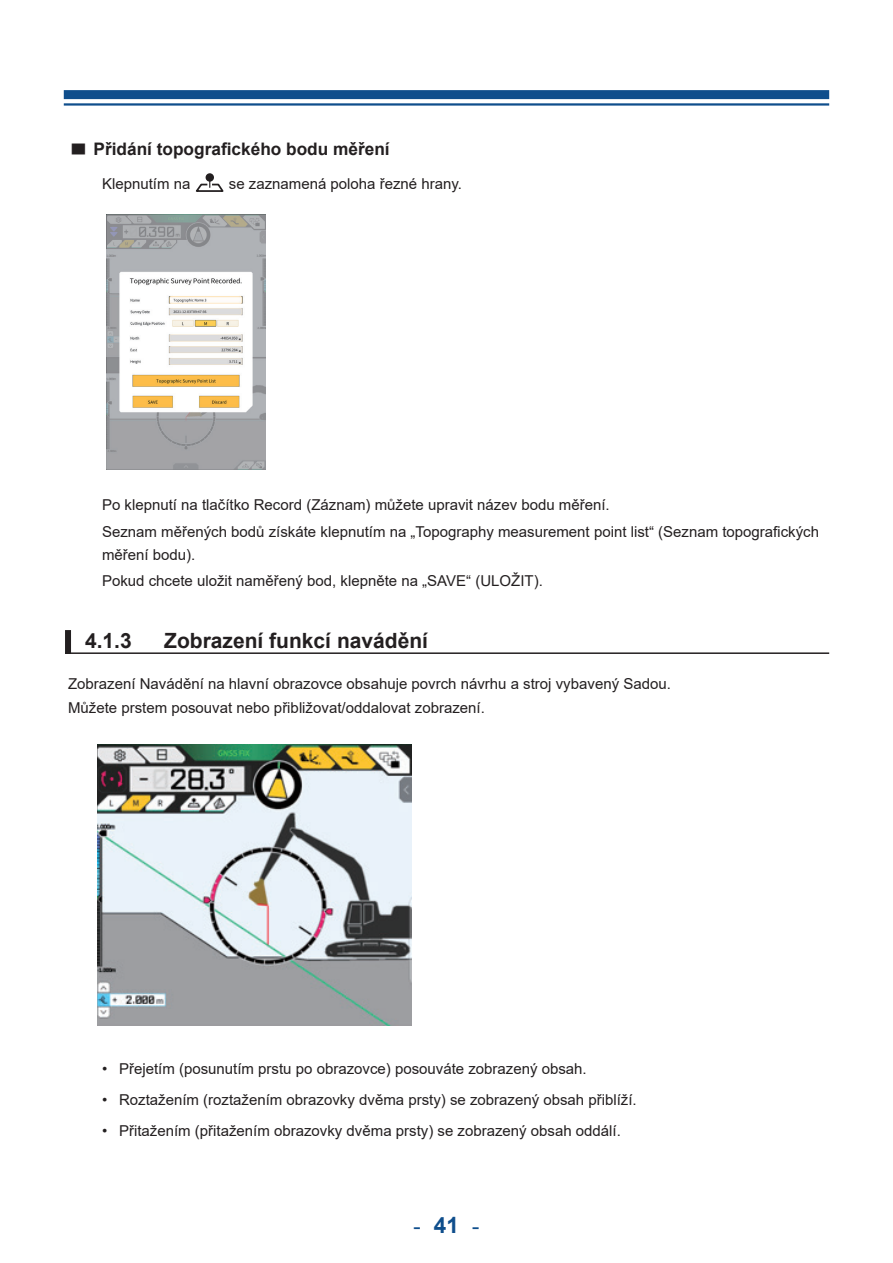
<style>
.page{position:relative;width:893px;height:1263px;background:#fff}
.page>*{position:absolute;margin:0;border:0;box-sizing:border-box;transform-origin:0 0}
.t1{font:22.5px "Arial Unicode MS";color:#0f4e8c}
.t2{font:700 21px "Arial";color:#231f20}
.t3{font:700 17.25px "Arial";color:#231f20}
.t4{font:15px/26.7px "Arial";color:#231f20}
.s1{font-family:"Arial";font-weight:700}
</style>
<div class="page">
<div style="left:64px;top:90px;width:765px;height:9px;background:#0f4e8c"></div>
<hr style="left:64px;top:103px;width:765px;height:3px;background:#0f4e8c">
<div style="left:65px;top:630px;width:6px;height:24px;background:#231f20"></div>
<hr style="left:65px;top:652px;width:764px;height:2px;background:#231f20">
<div style="left:206px;top:173px;width:8px;height:9px;background:#231f20;border-radius:50%"></div>
<svg style="left:195px;top:178px;width:29px;height:14px"></svg>
<img style="left:106px;top:214px;width:160px;height:255px">
<img style="left:98px;top:745px;width:314px;height:280px">
<p class="t3" style="left:72px;top:137px;width:319px"><sup>▄</sup> Přidání topografického bodu měření</p>
<p class="t4" style="left:102px;top:171px;width:90px">Klepnutím na</p>
<p class="t4" style="left:229px;top:171px;width:235px">se zaznamená poloha řezné hrany.</p>
<p class="t4" style="left:102px;top:492px;width:718px">Po klepnutí na tlačítko Record (Záznam) můžete upravit název bodu měření.<br>Seznam měřených bodů získáte klepnutím na „Topography measurement point list“ (Seznam topografických</p>
<p class="t4" style="left:102px;top:541px;width:442px">měření bodu).<br>Pokud chcete uložit naměřený bod, klepněte na „SAVE“ (ULOŽIT).</p>
<h2 class="t2" style="left:85px;top:626px;width:48px">4.1.3</h2>
<h2 class="t2" style="left:164px;top:626px;width:265px">Zobrazení funkcí navádění</h2>
<p class="t4" style="left:68px;top:671px;width:604px;line-height:24px">Zobrazení Navádění na hlavní obrazovce obsahuje povrch návrhu a stroj vybavený Sadou.<br>Můžete prstem posouvat nebo přibližovat/oddalovat zobrazení.</p>
<p class="t4" style="left:102px;top:1055px;width:486px">• Přejetím (posunutím prstu po obrazovce) posouváte zobrazený obsah.</p>
<p class="t4" style="left:102px;top:1086px;width:536px">• Roztažením (roztažením obrazovky dvěma prsty) se zobrazený obsah přiblíží.</p>
<p class="t4" style="left:102px;top:1117px;width:520px">• Přitažením (přitažením obrazovky dvěma prsty) se zobrazený obsah oddálí.</p>
<h1 class="t1" style="left:406px;top:1210px;width:83px">－<span class="s1">41</span>－</h1>
</div>
